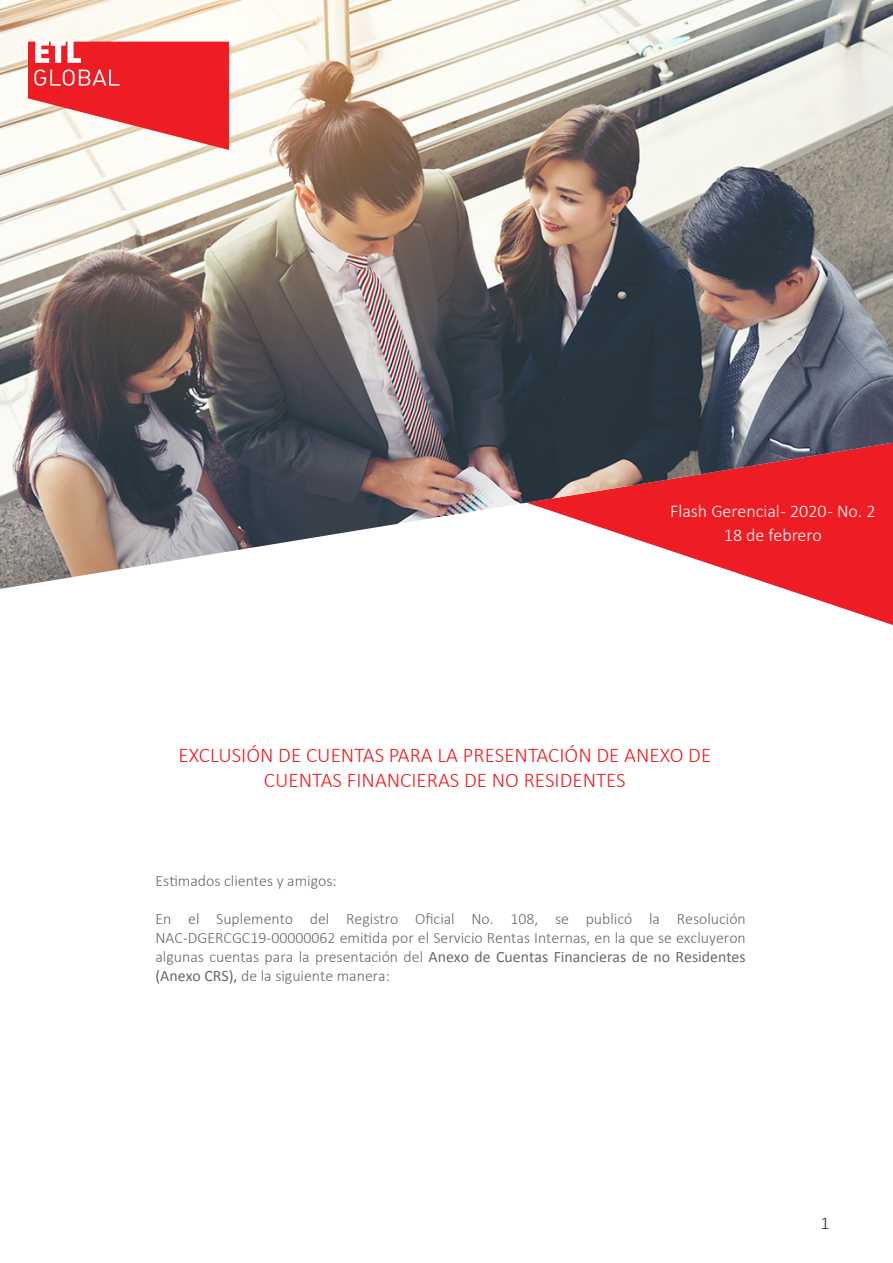
<style>
.page{position:relative;width:893px;height:1263px;background:#fff}
.page>*{position:absolute;margin:0;border:0;box-sizing:border-box;transform-origin:0 0}
.t1{font:300 21px/25.2px "Calibri";color:#ee1d23;text-align:center}
.t2{font:300 18px/24.6px "Calibri";color:#fff;text-align:center}
.t3{font:300 18px "Calibri";color:#312f35}
.t4{font:300 15.9px/19px "Calibri";color:#69676d;text-align:justify}
.s1{font-weight:400}
</style>
<div class="page">
<svg style="left:785px;top:589px;width:108px;height:36px"></svg>
<img style="left:0;top:0;width:893px;height:589px">
<svg style="left:28px;top:42px;width:201px;height:108px"></svg>
<p class="t2" style="left:670px;top:498px;width:207px">Flash Gerencial - 2020 - No. 2<br>18 de febrero</p>
<h1 class="t1" style="left:179px;top:742px;width:534px">EXCLUSIÓN DE CUENTAS PARA LA PRESENTACIÓN DE ANEXO DE<br>CUENTAS FINANCIERAS DE NO RESIDENTES</h1>
<p class="t4" style="left:156px;top:871px;width:183px">Estimados clientes y amigos:</p>
<p class="t4" style="left:156px;top:909px;width:592px">En el Suplemento del Registro Oficial No. 108, se publicó la Resolución NAC-DGERCGC19-00000062 emitida por el Servicio Rentas Internas, en la que se excluyeron algunas cuentas para la presentación del <span class="s1">Anexo de Cuentas Financieras de no Residentes (Anexo CRS),</span> de la siguiente manera:</p>
<p class="t3" style="left:820px;top:1211px;width:11px">1</p>
</div>
